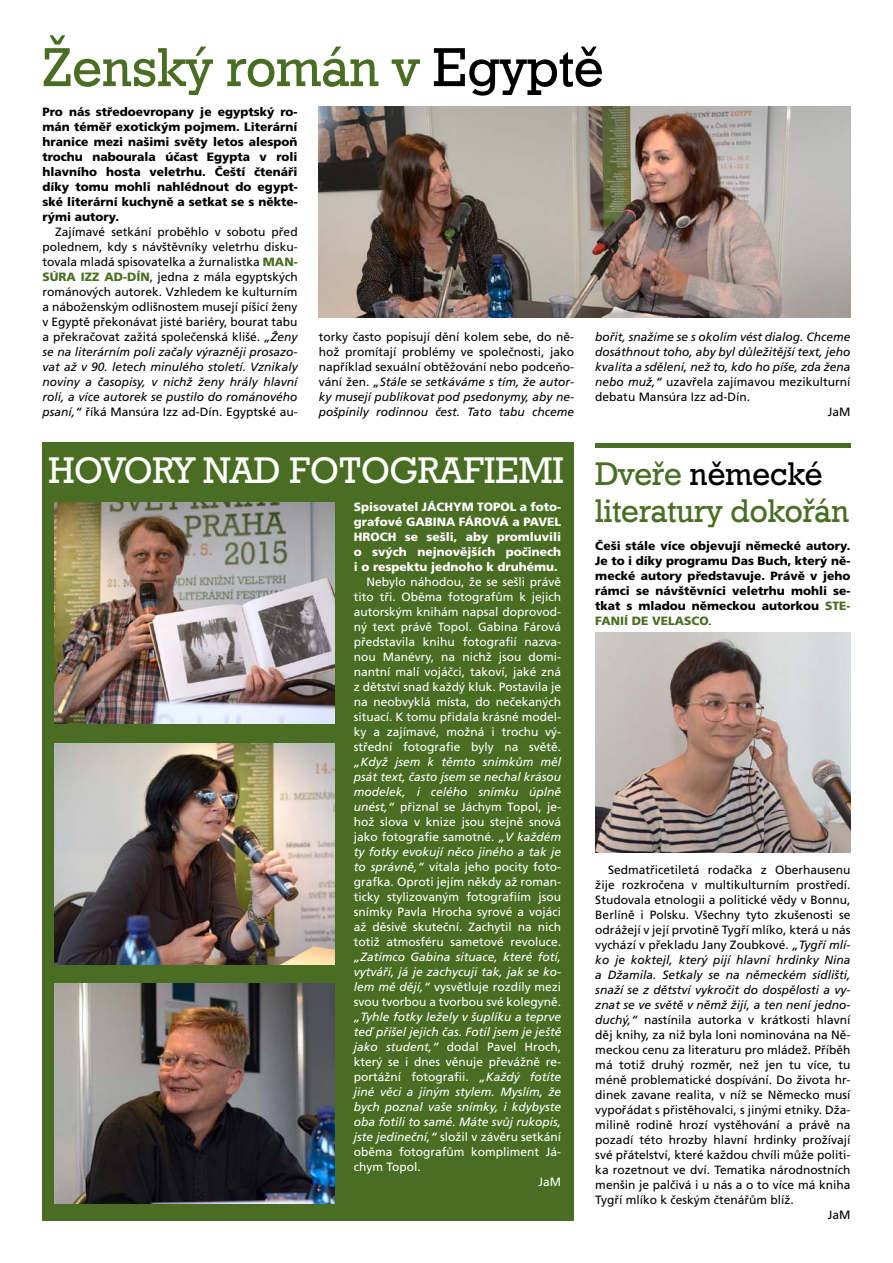
<style>
.page{position:relative;width:893px;height:1263px;background:#fff}
.page>*{position:absolute;margin:0;border:0;box-sizing:border-box;transform-origin:0 0}
.t1{font:54.75px "Geometric Slab 712 AT Medium A";color:#496d22}
.t2{font:36.9px "Geometric Slab 712 AT Medium A";letter-spacing:.115em;color:#fff}
.t3{font:32.55px/36.9px "Geometric Slab 712 AT Medium A";color:#496d22}
.t4{font:12px/15px "Frutiger CE";color:#000;text-align:justify}
.t5{font:12px/15px "Frutiger CE";color:#fff;text-align:justify}
.t6{font:900 12px/15px "Frutiger CE";color:#000;text-align:justify}
.t7{font:italic 12px/15px "Frutiger CE";color:#fff;text-align:justify}
.t8{font:italic 12px "Frutiger CE";color:#000}
.t9{font:900 12px/15px "Frutiger CE";color:#fff;text-align:justify}
.s1{color:#000}
.s2{font-weight:900;color:#496d22}
.s3{font-style:italic}
.s4{font-style:normal}
.s5{color:#496d22}
.s6{font-weight:400;font-style:italic}
</style>
<div class="page">
<div style="left:43px;top:442px;width:531px;height:778px;background:#496d22"></div>
<div style="left:595px;top:443px;width:255px;height:5px;background:#496d22"></div>
<img style="left:319px;top:106px;width:531px;height:211px">
<img style="left:54px;top:743px;width:281px;height:221px">
<img style="left:54px;top:983px;width:281px;height:220px">
<img style="left:54px;top:503px;width:281px;height:221px">
<img style="left:595px;top:632px;width:255px;height:221px">
<h1 class="t1" style="left:43px;top:33px;width:563px">Ženský román v <span class="s1">Egyptě</span></h1>
<p class="t6" style="left:43px;top:105px;width:257px">Pro nás středoevropany je egyptský ro&shy;mán téměř exotickým pojmem. Literární hranice mezi našimi světy letos alespoň trochu nabourala účast Egypta v roli hlavního hosta veletrhu. Čeští čtenáři díky tomu mohli nahlédnout do egypt&shy;ské literární kuchyně a setkat se s někte&shy;rými autory.</p>
<p class="t4" style="left:43px;top:225px;width:257px;text-indent:13px">Zajímavé setkání proběhlo v sobotu před polednem, kdy s návštěvníky veletrhu disku&shy;tovala mladá spisovatelka a žurnalistka <span class="s2">MAN-SÚRA IZZ AD-DÍN</span>, jedna z mála egyptských románových autorek. Vzhledem ke kulturním a náboženským odlišnostem musejí píšící ženy v Egyptě překonávat jisté bariéry, bourat tabu a překračovat zažitá společenská klišé. <span class="s3">„Ženy se na literárním poli začaly výrazněji prosazo&shy;vat až v 90. letech minulého století. Vznikaly noviny a časopisy, v nichž ženy hrály hlavní roli, a více autorek se pustilo do románového psaní,“</span> říká Mansúra Izz ad-Dín. Egyptské au-</p>
<p class="t4" style="left:319px;top:329px;width:257px">torky často popisují dění kolem sebe, do ně&shy;hož promítají problémy ve společnosti, jako například sexuální obtěžování nebo podceňo&shy;vání žen. <span class="s3">„Stále se setkáváme s tím, že autor&shy;ky musejí publikovat pod psedonymy, aby ne&shy;pošpinily rodinnou čest. Tato tabu chceme</span></p>
<p class="t8" style="left:595px;top:330px;width:257px">bořit, snažíme se s okolím vést dialog. Chceme</p>
<p class="t8" style="left:595px;top:345px;width:257px">dosáthnout toho, aby byl důležitější text, jeho</p>
<p class="t8" style="left:595px;top:360px;width:257px">kvalita a sdělení, než to, kdo ho píše, zda žena</p>
<p class="t4" style="left:595px;top:374px;width:257px"><span class="s3">nebo muž,“</span> uzavřela zajímavou mezikulturní</p>
<p class="t4" style="left:595px;top:389px;width:156px">debatu Mansúra Izz ad-Dín.</p>
<p class="t4" style="left:828px;top:404px;width:24px">JaM</p>
<h2 class="t2" style="left:49px;top:447px;width:517px">Hovory nad fotografiemi</h2>
<p class="t9" style="left:354px;top:499px;width:209px">Spisovatel JÁCHYM TOPOL a foto&shy;grafové GABINA FÁROVÁ a PAVEL HROCH se sešli, aby promluvili o svých nejnovějších počinech i o respektu jednoho k druhému.</p>
<p class="t5" style="left:354px;top:574px;width:209px;text-indent:13px">Nebylo náhodou, že se sešli právě tito tři. Oběma fotografům k jejich autorským knihám napsal doprovod&shy;ný text právě Topol. Gabina Fárová představila knihu fotografií nazva&shy;nou Manévry, na nichž jsou domi&shy;nantní malí vojáčci, takoví, jaké zná z dětství snad každý kluk. Postavila je na neobvyklá místa, do nečekaných situací. K tomu přidala krásné model&shy;ky a zajímavé, možná i trochu vý&shy;střední fotografie byly na světě.</p>
<p class="t5" style="left:354px;top:754px;width:209px"><span class="s3">„Když jsem k těmto snímkům měl psát text, často jsem se nechal krásou modelek, i celého snímku úplně unést,“</span> přiznal se Jáchym Topol, je&shy;hož slova v knize jsou stejně snová jako fotografie samotné. <span class="s3">„V každém ty fotky evokují něco jiného a tak je to správně,“</span> vítala jeho pocity foto&shy;grafka. Oproti jejím někdy až roman&shy;ticky stylizovaným fotografiím jsou snímky Pavla Hrocha syrové a vojáci až děsivě skuteční. Zachytil na nich totiž atmosféru sametové revoluce.</p>
<p class="t7" style="left:354px;top:949px;width:209px">„Zatímco Gabina situace, které fotí, vytváří, já je zachycuji tak, jak se ko&shy;lem mě dějí,“ <span class="s4">vysvětluje rozdíly mezi svou tvorbou a tvorbou své kolegyně.</span></p>
<p class="t7" style="left:354px;top:1009px;width:209px">„Tyhle fotky ležely v šuplíku a teprve</p>
<p class="t7" style="left:354px;top:1024px;width:209px">teď přišel jejich čas. Fotil jsem je ještě</p>
<p class="t5" style="left:354px;top:1039px;width:209px"><span class="s3">jako student,“</span> dodal Pavel Hroch,</p>
<p class="t5" style="left:354px;top:1054px;width:209px">který se i dnes věnuje převážně re-</p>
<p class="t5" style="left:354px;top:1069px;width:209px">portážní fotografii. <span class="s3">„Každý fotíte</span></p>
<p class="t7" style="left:354px;top:1084px;width:209px">jiné věci a jiným stylem. Myslím, že</p>
<p class="t7" style="left:354px;top:1099px;width:209px">bych poznal vaše snímky, i kdybyste</p>
<p class="t7" style="left:354px;top:1114px;width:209px">oba fotili to samé. Máte svůj rukopis,</p>
<p class="t5" style="left:354px;top:1129px;width:209px"><span class="s3">jste jedineční,“</span> složil v závěru setkání</p>
<p class="t5" style="left:354px;top:1144px;width:209px">oběma fotografům kompliment Já-</p>
<p class="t5" style="left:354px;top:1159px;width:69px">chym Topol.</p>
<p class="t5" style="left:539px;top:1174px;width:24px">JaM</p>
<h3 class="t3" style="left:595px;top:455px;width:255px">Dveře <span class="s1">německé </span>literatury dokořán</h3>
<p class="t6" style="left:595px;top:538px;width:257px">Češi stále více objevují německé autory.<br>Je to i díky programu Das Buch, který ně&shy;mecké autory představuje. Právě v jeho rámci se návštěvníci veletrhu mohli se&shy;tkat s mladou německou autorkou <span class="s5">STE-FANIÍ DE VELASCO</span><span class="s6">.</span></p>
<p class="t4" style="left:608px;top:862px;width:244px">Sedmatřicetiletá rodačka z Oberhausenu</p>
<p class="t4" style="left:595px;top:877px;width:257px">žije rozkročena v multikulturním prostředí.</p>
<p class="t4" style="left:595px;top:892px;width:257px">Studovala etnologii a politické vědy v Bonnu,</p>
<p class="t4" style="left:595px;top:907px;width:257px">Berlíně i Polsku. Všechny tyto zkušenosti se</p>
<p class="t4" style="left:595px;top:922px;width:257px">odrážejí v její prvotině Tygří mlíko, která u nás</p>
<p class="t4" style="left:595px;top:937px;width:257px">vychází v překladu Jany Zoubkové. <span class="s3">„Tygří mlí-</span></p>
<p class="t8" style="left:595px;top:953px;width:257px">ko je koktejl, který pijí hlavní hrdinky Nina</p>
<p class="t8" style="left:595px;top:968px;width:257px">a Džamila. Setkaly se na německém sídlišti,</p>
<p class="t8" style="left:595px;top:983px;width:257px">snaží se z dětství vykročit do dospělosti a vy-</p>
<p class="t8" style="left:595px;top:998px;width:257px">znat se ve světě v němž žijí, a ten není jedno-</p>
<p class="t4" style="left:595px;top:1012px;width:257px"><span class="s3">duchý,“</span> nastínila autorka v krátkosti hlavní</p>
<p class="t4" style="left:595px;top:1027px;width:257px">děj knihy, za niž byla loni nominována na Ně-</p>
<p class="t4" style="left:595px;top:1042px;width:257px">meckou cenu za literaturu pro mládež. Příběh</p>
<p class="t4" style="left:595px;top:1057px;width:257px">má totiž druhý rozměr, než jen tu více, tu</p>
<p class="t4" style="left:595px;top:1072px;width:257px">méně problematické dospívání. Do života hr-</p>
<p class="t4" style="left:595px;top:1087px;width:257px">dinek zavane realita, v níž se Německo musí</p>
<p class="t4" style="left:595px;top:1102px;width:257px">vypořádat s přistěhovalci, s jinými etniky. Dža-</p>
<p class="t4" style="left:595px;top:1117px;width:257px">milině rodině hrozí vystěhování a právě na</p>
<p class="t4" style="left:595px;top:1132px;width:257px">pozadí této hrozby hlavní hrdinky prožívají</p>
<p class="t4" style="left:595px;top:1147px;width:257px">své přátelství, které každou chvíli může politi-</p>
<p class="t4" style="left:595px;top:1162px;width:257px">ka rozetnout ve dví. Tematika národnostních</p>
<p class="t4" style="left:595px;top:1177px;width:257px">menšin je palčivá i u nás a o to více má kniha</p>
<p class="t4" style="left:595px;top:1192px;width:200px">Tygří mlíko k českým čtenářům blíž.</p>
<p class="t4" style="left:828px;top:1207px;width:24px">JaM</p>
</div>
